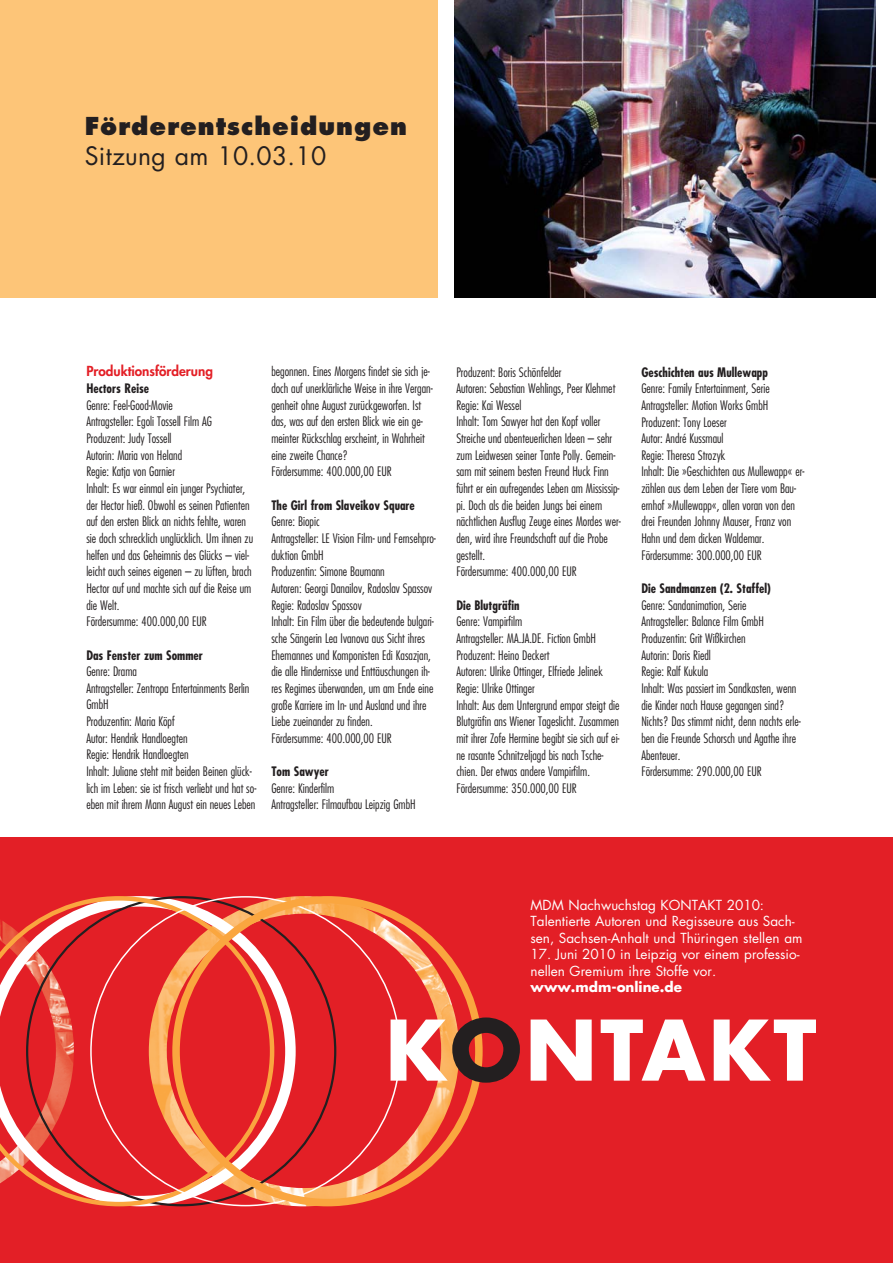
<style>
.page{position:relative;width:893px;height:1263px;background:#fff}
.page>*{position:absolute;margin:0;border:0;box-sizing:border-box;transform-origin:0 0}
.t1{font:700 81.15px "Futura LT";letter-spacing:.04em;color:#fff}
.t2{font:24.75px "Futura LT";letter-spacing:.01em;color:#231f20}
.t3{font:800 24px "Futura LT";letter-spacing:.04em;color:#231f20}
.t4{font:13.5px/16.5px "Futura LT";color:#fff}
.t5{font:800 13.5px "Futura";color:#e31f26}
.t6{font:700 13.5px "Futura LT";color:#fff}
.t7{font:300 condensed 12.75px/16.6px "Futura";color:#231f20}
.t8{font:700 condensed 12.75px "Futura";color:#231f20}
.s1{color:#231f20}
</style>
<div class="page">
<div style="left:0;top:838px;width:892px;height:425px;background:#e31f26"></div>
<svg style="left:0;top:899px;width:90px;height:305px"></svg>
<svg style="left:90px;top:896px;width:82px;height:310px"></svg>
<svg style="left:172px;top:896px;width:311px;height:310px"></svg>
<img style="left:455px;top:0;width:421px;height:298px">
<div style="left:0;top:0;width:438px;height:298px;background:#fdc578"></div>
<h3 class="t3" style="left:85px;top:115px;width:324px">Förderentscheidungen</h3>
<h2 class="t2" style="left:85px;top:144px;width:243px">Sitzung am 10.03.10</h2>
<p class="t5" style="left:86px;top:365px;width:128px">Produktionsförderung</p>
<p class="t8" style="left:86px;top:383px;width:64px">Hectors Reise</p>
<p class="t7" style="left:86px;top:398px;width:168px">Genre: Feel-Good-Movie<br>Antragsteller: Egoli Tossell Film AG Produzent: Judy Tossell<br>Autorin: Maria von Heland<br>Regie: Katja von Garnier<br>Inhalt: Es war einmal ein junger Psychiater, der Hector hieß. Obwohl es seinen Patienten auf den ersten Blick an nichts fehlte, waren sie doch schrecklich unglücklich. Um ihnen zu helfen und das Geheimnis des Glücks – viel&shy;leicht auch seines eigenen – zu lüften, brach Hector auf und machte sich auf die Reise um die Welt.<br>Fördersumme: 400.000,00 EUR</p>
<p class="t8" style="left:86px;top:649px;width:118px">Das Fenster zum Sommer</p>
<p class="t7" style="left:86px;top:664px;width:171px">Genre: Drama<br>Antragsteller: Zentropa Entertainments Berlin<br>GmbH<br>Produzentin: Maria Köpf<br>Autor: Hendrik Handloegten<br>Regie: Hendrik Handloegten<br>Inhalt: Juliane steht mit beiden Beinen glück&shy;lich im Leben: sie ist frisch verliebt und hat so&shy;eben mit ihrem Mann August ein neues Leben</p>
<p class="t7" style="left:271px;top:364px;width:163px">begonnen. Eines Morgens findet sie sich je&shy;doch auf unerklärliche Weise in ihre Vergan&shy;genheit ohne August zurückgeworfen. Ist das, was auf den ersten Blick wie ein ge&shy;meinter Rückschlag erscheint, in Wahrheit eine zweite Chance?<br>Fördersumme: 400.000,00 EUR</p>
<p class="t8" style="left:271px;top:499px;width:145px">The Girl from Slaveikov Square</p>
<p class="t7" style="left:271px;top:514px;width:166px">Genre: Biopic<br>Antragsteller: LE Vision Film- und Fernsehpro&shy;duktion GmbH<br>Produzentin: Simone Baumann<br>Autoren: Georgi Danailov, Radoslav Spassov Regie: Radoslav Spassov<br>Inhalt: Ein Film über die bedeutende bulgari&shy;sche Sängerin Lea Ivanova aus Sicht ihres Ehemannes und Komponisten Edi Kasazjan, die alle Hindernisse und Enttäuschungen ih&shy;res Regimes überwanden, um am Ende eine große Karriere im In- und Ausland und ihre Liebe zueinander zu finden.<br>Fördersumme: 400.000,00 EUR</p>
<p class="t8" style="left:271px;top:766px;width:59px">Tom Sawyer</p>
<p class="t7" style="left:271px;top:781px;width:146px">Genre: Kinderfilm<br>Antragsteller: Filmaufbau Leipzig GmbH</p>
<p class="t7" style="left:456px;top:364px;width:166px">Produzent: Boris Schönfelder<br>Autoren: Sebastian Wehlings, Peer Klehmet Regie: Kai Wessel<br>Inhalt: Tom Sawyer hat den Kopf voller Streiche und abenteuerlichen Ideen – sehr zum Leidwesen seiner Tante Polly. Gemein&shy;sam mit seinem besten Freund Huck Finn führt er ein aufregendes Leben am Mississip&shy;pi. Doch als die beiden Jungs bei einem nächtlichen Ausflug Zeuge eines Mordes wer&shy;den, wird ihre Freundschaft auf die Probe gestellt.<br>Fördersumme: 400.000,00 EUR</p>
<p class="t8" style="left:456px;top:599px;width:65px">Die Blutgräfin</p>
<p class="t7" style="left:456px;top:614px;width:165px">Genre: Vampirfilm<br>Antragsteller: MA.JA.DE. Fiction GmbH Produzent: Heino Deckert<br>Autoren: Ulrike Ottinger, Elfriede Jelinek Regie: Ulrike Ottinger<br>Inhalt: Aus dem Untergrund empor steigt die Blutgräfin ans Wiener Tageslicht. Zusammen mit ihrer Zofe Hermine begibt sie sich auf ei&shy;ne rasante Schnitzeljagd bis nach Tsche&shy;chien. Der etwas andere Vampirfilm.<br>Fördersumme: 350.000,00 EUR</p>
<p class="t8" style="left:641px;top:366px;width:128px">Geschichten aus Mullewapp</p>
<p class="t7" style="left:641px;top:381px;width:164px">Genre: Family Entertainment, Serie<br>Antragsteller: Motion Works GmbH<br>Produzent: Tony Loeser<br>Autor: André Kussmaul<br>Regie: Theresa Strozyk<br>Inhalt: Die »Geschichten aus Mullewapp« er&shy;zählen aus dem Leben der Tiere vom Bau&shy;ernhof »Mullewapp«, allen voran von den drei Freunden Johnny Mauser, Franz von<br>Hahn und dem dicken Waldemar.<br>Fördersumme: 300.000,00 EUR</p>
<p class="t8" style="left:641px;top:583px;width:131px">Die Sandmanzen (2. Staffel)</p>
<p class="t7" style="left:641px;top:598px;width:161px">Genre: Sandanimation, Serie<br>Antragsteller: Balance Film GmbH<br>Produzentin: Grit Wißkirchen<br>Autorin: Doris Riedl<br>Regie: Ralf Kukula<br>Inhalt: Was passiert im Sandkasten, wenn die Kinder nach Hause gegangen sind?<br>Nichts? Das stimmt nicht, denn nachts erle&shy;ben die Freunde Schorsch und Agathe ihre<br>Abenteuer.<br>Fördersumme: 290.000,00 EUR</p>
<p class="t4" style="left:530px;top:898px;width:274px">MDM Nachwuchstag KONTAKT 2010:<br>Talentierte Autoren und Regisseure aus Sach&shy;sen, Sachsen-Anhalt und Thüringen stellen am</p>
<p class="t4" style="left:530px;top:947px;width:270px">17. Juni 2010 in Leipzig vor einem professio&shy;nellen Gremium ihre Stoffe vor.</p>
<p class="t6" style="left:530px;top:981px;width:153px">www.mdm-online.de</p>
<h1 class="t1" style="left:385px;top:1013px;width:433px">K<span class="s1">O</span>NTAKT</h1>
</div>
